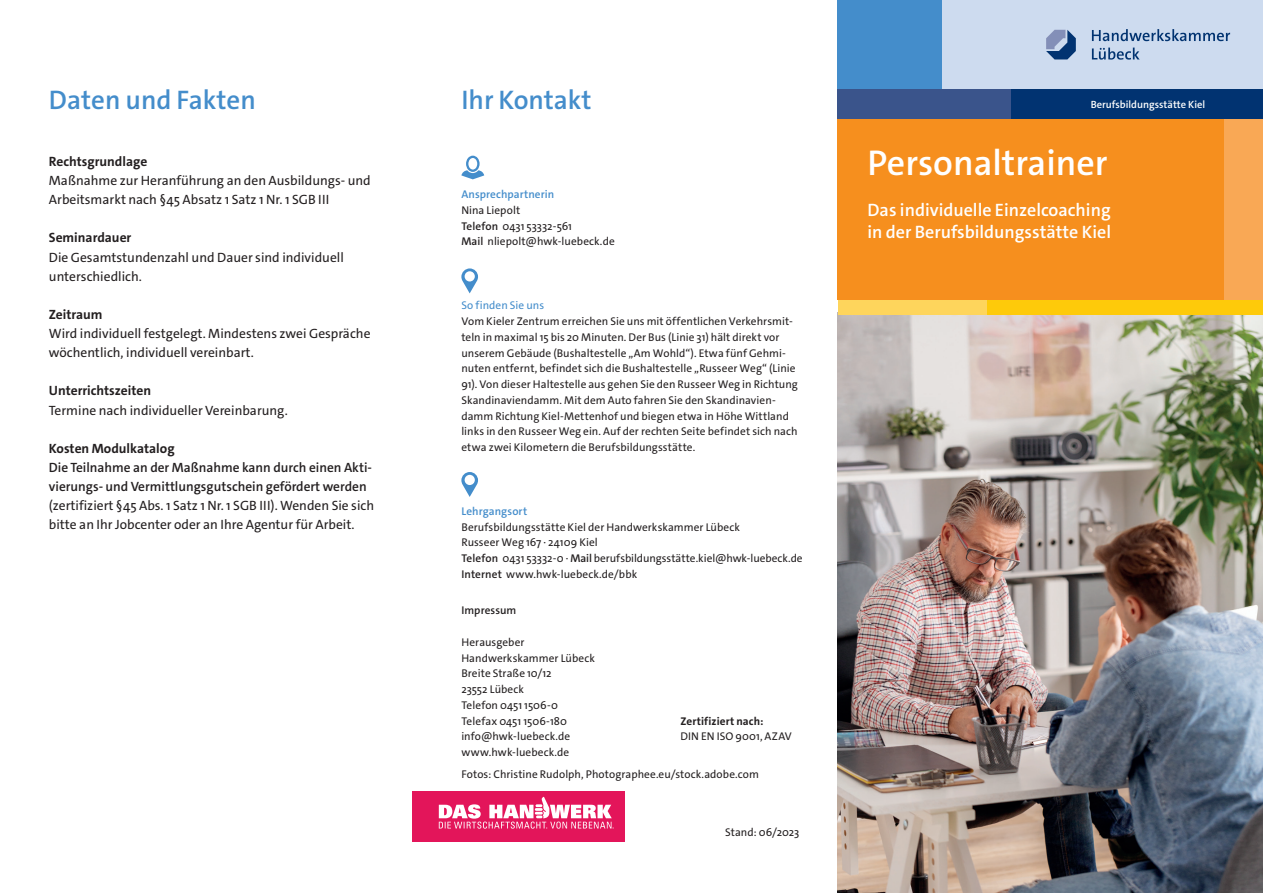
<style>
.page{position:relative;width:1263px;height:893px;background:#fff}
.page>*{position:absolute;margin:0;border:0;box-sizing:border-box;transform-origin:0 0}
.DIN_lang_Titel_24pt{font:600 36px "The Sans C4 s";color:#fff}
.DIN_lang_Überschrift{font:600 27px "The Sans C4 s";color:#448dcb}
.DIN_lang_Untertitel{font:600 18px/21.6px "The Sans C4 s";color:#fff}
.DIN_lang_Fließtext_F{font:13.5px/19.2px "The Sans C4 s";color:#231f20}
.DIN_lang_Überschrift-2{font:700 13.5px "The Sans C4 s";color:#231f20}
.DIN_lang_Marginaltex{font:11.25px/15.8px "The Sans C4 s";letter-spacing:.005em;color:#231f20}
.DIN_lang_Marginaltex-2{font:700 11.25px/15.8px "The Sans C4 s";letter-spacing:.01em;color:#231f20}
.DIN_lang_Marginaltex-3{font:600 11.25px "The Sans C4 s";letter-spacing:.01em;color:#448dcb}
.DIN_lang_Marginaltex-4{font:11.25px "The Sans C4 s";letter-spacing:.005em;color:#448dcb}
.DIN_lang_Marginaltex-5{font:600 11.25px "The Sans C4 s";letter-spacing:.005em;color:#231f20}
.DIN_lang_Akademie_Be{font:600 10.5px "The Sans C4 s";color:#fff}
.s1{font-weight:600}
.s2{font-weight:400}
</style>
<div class="page">
<img style="left:838px;top:315px;width:425px;height:578px">
<div style="left:838px;top:119px;width:425px;height:181px;background:#f68f1e"></div>
<div style="left:838px;top:0;width:425px;height:89px;background:#cddbef"></div>
<div style="left:1225px;top:119px;width:38px;height:181px;background:#f9a855"></div>
<div style="left:838px;top:0;width:104px;height:89px;background:#448dcb"></div>
<div style="left:842px;top:300px;width:421px;height:15px;background:#feca0a"></div>
<div style="left:838px;top:89px;width:425px;height:30px;background:#013371"></div>
<div style="left:838px;top:89px;width:173px;height:30px;background:#3a548b"></div>
<div style="left:838px;top:300px;width:148px;height:15px;background:#fed55c"></div>
<div style="left:412px;top:791px;width:213px;height:51px;background:#e3155a"></div>
<svg style="left:439px;top:797px;width:174px;height:32px"></svg>
<svg style="left:1046px;top:29px;width:184px;height:31px"></svg>
<svg style="left:461px;top:156px;width:23px;height:23px"></svg>
<svg style="left:461px;top:268px;width:17px;height:25px"></svg>
<svg style="left:461px;top:472px;width:17px;height:25px"></svg>
<p class="DIN_lang_Überschrift" style="left:49px;top:83px;width:208px">Daten und Fakten</p>
<p class="DIN_lang_Überschrift-2" style="left:49px;top:153px;width:100px">Rechtsgrundlage</p>
<p class="DIN_lang_Fließtext_F" style="left:49px;top:171px;width:323px">Maßnahme zur Heranführung an den Ausbildungs- und<br>Arbeitsmarkt nach §45 Absatz 1 Satz 1 Nr. 1 SGB III</p>
<p class="DIN_lang_Überschrift-2" style="left:49px;top:229px;width:84px">Seminardauer</p>
<p class="DIN_lang_Fließtext_F" style="left:49px;top:247px;width:296px">Die Gesamtstundenzahl und Dauer sind individuell unterschiedlich.</p>
<p class="DIN_lang_Überschrift-2" style="left:49px;top:306px;width:55px">Zeitraum</p>
<p class="DIN_lang_Fließtext_F" style="left:49px;top:324px;width:323px">Wird individuell festgelegt. Mindestens zwei Gespräche wöchentlich, individuell vereinbart.</p>
<p class="DIN_lang_Überschrift-2" style="left:49px;top:382px;width:104px">Unterrichtszeiten</p>
<p class="DIN_lang_Fließtext_F" style="left:49px;top:401px;width:240px">Termine nach individueller Vereinbarung.</p>
<p class="DIN_lang_Überschrift-2" style="left:49px;top:440px;width:127px">Kosten Modulkatalog</p>
<p class="DIN_lang_Fließtext_F" style="left:49px;top:458px;width:327px"><span class="s1">Die Teilnahme an der Maßnahme kann durch einen Akti&shy;vierungs- und Vermittlungsgutschein gefördert werden </span>(zertifiziert §45 Abs. 1 Satz 1 Nr. 1 SGB III). Wenden Sie sich bitte an Ihr Jobcenter oder an Ihre Agentur für Arbeit.</p>
<p class="DIN_lang_Überschrift" style="left:461px;top:83px;width:132px">Ihr Kontakt</p>
<p class="DIN_lang_Akademie_Be" style="left:1091px;top:98px;width:116px">Berufsbildungsstätte Kiel</p>
<p class="DIN_lang_Titel_24pt" style="left:867px;top:140px;width:242px">Personaltrainer</p>
<p class="DIN_lang_Untertitel" style="left:867px;top:199px;width:245px">Das individuelle Einzelcoaching in der Berufsbildungsstätte Kiel</p>
<p class="DIN_lang_Marginaltex-3" style="left:461px;top:187px;width:94px">Ansprechpartnerin</p>
<p class="DIN_lang_Marginaltex" style="left:461px;top:202px;width:60px">Nina Liepolt</p>
<p class="DIN_lang_Marginaltex" style="left:461px;top:218px;width:112px"><span class="s1">Telefon</span> 0431 53332-561</p>
<p class="DIN_lang_Marginaltex" style="left:461px;top:234px;width:155px"><span class="s1">Mail</span> nliepolt@hwk-luebeck.de</p>
<p class="DIN_lang_Marginaltex-4" style="left:461px;top:298px;width:84px">So finden Sie uns</p>
<p class="DIN_lang_Marginaltex" style="left:461px;top:313px;width:338px">Vom Kieler Zentrum erreichen Sie uns mit öffentlichen Verkehrsmit&shy;teln in maximal 15 bis 20 Minuten. Der Bus (Linie 31) hält direkt vor unserem Gebäude (Bushaltestelle „Am Wohld“). Etwa fünf Gehmi&shy;nuten entfernt, befindet sich die Bushaltestelle „Russeer Weg“ (Linie 91). Von dieser Haltestelle aus gehen Sie den Russeer Weg in Richtung Skandinaviendamm. Mit dem Auto fahren Sie den Skandinavien&shy;damm Richtung Kiel-Mettenhof und biegen etwa in Höhe Wittland links in den Russeer Weg ein. Auf der rechten Seite befindet sich nach etwa zwei Kilometern die Berufsbildungsstätte.</p>
<p class="DIN_lang_Marginaltex-3" style="left:461px;top:504px;width:67px">Lehrgangsort</p>
<p class="DIN_lang_Marginaltex" style="left:461px;top:519px;width:280px">Berufsbildungsstätte Kiel der Handwerkskammer Lübeck</p>
<p class="DIN_lang_Marginaltex" style="left:461px;top:535px;width:138px">Russeer Weg 167 · 24109 Kiel</p>
<p class="DIN_lang_Marginaltex" style="left:461px;top:550px;width:343px"><span class="s1">Telefon</span> 0431 53332-0 · <span class="s1">Mail</span> berufsbildungsstätte.kiel@hwk-luebeck.de</p>
<p class="DIN_lang_Marginaltex" style="left:461px;top:566px;width:177px"><span class="s1">Internet</span> www.hwk-luebeck.de/bbk</p>
<p class="DIN_lang_Marginaltex-5" style="left:461px;top:603px;width:56px">Impressum</p>
<p class="DIN_lang_Marginaltex" style="left:461px;top:634px;width:65px">Herausgeber</p>
<p class="DIN_lang_Marginaltex" style="left:461px;top:650px;width:135px">Handwerkskammer Lübeck</p>
<p class="DIN_lang_Marginaltex" style="left:461px;top:666px;width:92px">Breite Straße 10/12</p>
<p class="DIN_lang_Marginaltex" style="left:461px;top:681px;width:64px">23552 Lübeck</p>
<p class="DIN_lang_Marginaltex" style="left:461px;top:697px;width:98px">Telefon 0451 1506-0</p>
<p class="DIN_lang_Marginaltex" style="left:461px;top:713px;width:107px">Telefax 0451 1506-180</p>
<p class="DIN_lang_Marginaltex" style="left:461px;top:729px;width:110px">info@hwk-luebeck.de</p>
<p class="DIN_lang_Marginaltex" style="left:461px;top:744px;width:109px">www.hwk-luebeck.de</p>
<p class="DIN_lang_Marginaltex-2" style="left:680px;top:713px;width:113px">Zertifiziert nach:<br><span class="s2">DIN EN ISO 9001, AZAV</span></p>
<p class="DIN_lang_Marginaltex" style="left:461px;top:766px;width:299px">Fotos: Christine Rudolph, Photographee.eu/stock.adobe.com</p>
<p class="DIN_lang_Marginaltex" style="left:725px;top:824px;width:76px">Stand: 06/2023</p>
</div>
